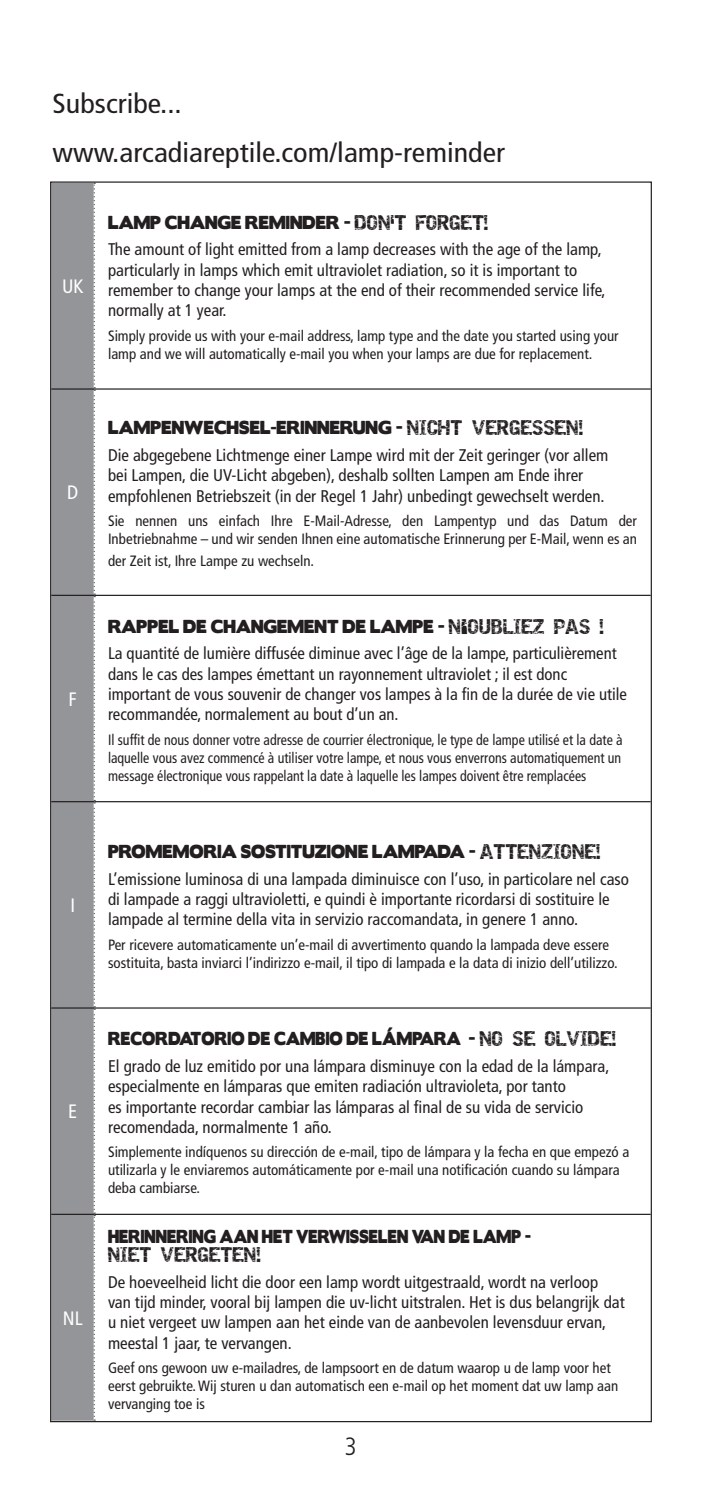
<style>
.page{position:relative;width:702px;height:1489px;background:#fff}
.page>*{position:absolute;margin:0;border:0;box-sizing:border-box;transform-origin:0 0}
.t1{font:condensed 27.5px "Frutiger";color:#231f20;scale:1.09 1}
.t2{font:300 condensed 25px "Frutiger";color:#231f20}
.t3{font:condensed 19.5px "Frutiger";color:#fff}
.t4{font:condensed 17px/20.2px "Frutiger";color:#231f20}
.t5{font:16.75px "Boris Black Bloxx";letter-spacing:.005em;color:#231f20;scale:.86 1}
.t6{font:16.75px "Boris Black Bloxx";letter-spacing:.005em;color:#231f20;scale:.8 1}
.t7{font:16.75px "Boris Black Bloxx";letter-spacing:.005em;color:#231f20;scale:.77 1}
.t8{font:condensed 15px/18px "Frutiger";color:#231f20}
.t9{font:condensed 15px/18px "Frutiger";color:#231f20;text-align:justify;scale:.93 1}
.t10{font:15px "Destroy";color:#231f20;scale:.9 1}
.s1{font-size:18.75px}
.s2{font-family:"Destroy";font-size:15px}
</style>
<div class="page">
<div style="left:52px;top:183px;width:42px;height:1236px;background:#939598"></div>
<svg style="left:94px;top:183px;width:1px;height:1234px"></svg>
<hr style="left:51px;top:388px;width:43px;height:1px;background:#231f20">
<hr style="left:94px;top:388px;width:556px;height:1px;background:#231f20">
<hr style="left:51px;top:594px;width:43px;height:2px;background:#231f20">
<hr style="left:94px;top:594px;width:556px;height:2px;background:#231f20">
<hr style="left:51px;top:801px;width:43px;height:1px;background:#231f20">
<hr style="left:94px;top:801px;width:556px;height:1px;background:#231f20">
<hr style="left:51px;top:1007px;width:43px;height:1px;background:#231f20">
<hr style="left:94px;top:1007px;width:556px;height:1px;background:#231f20">
<hr style="left:51px;top:1213px;width:43px;height:1px;background:#231f20">
<hr style="left:94px;top:1213px;width:556px;height:1px;background:#231f20">
<h1 class="t1" style="left:53px;top:88px;width:120px">Subscribe...</h1>
<h1 class="t1" style="left:53px;top:136px;width:416px">www.arcadiareptile.com/lamp-reminder</h1>
<p class="t3" style="left:62px;top:275px;width:23px">UK</p>
<p class="t3" style="left:67px;top:481px;width:13px">D</p>
<p class="t3" style="left:69px;top:687px;width:10px">F</p>
<p class="t3" style="left:70px;top:894px;width:6px">I</p>
<p class="t3" style="left:68px;top:1100px;width:10px">E</p>
<p class="t3" style="left:63px;top:1306px;width:21px">NL</p>
<p class="t5" style="left:108px;top:209px;width:444px">LAMP CHANGE REMINDER <span class="s1">-</span> <span class="s2">DON</span><sup>'</sup><span class="s2">T FORGET!</span></p>
<p class="t4" style="left:108px;top:239px;width:499px">The amount of light emitted from a lamp decreases with the age of the lamp, particularly in lamps which emit ultraviolet radiation, so it is important to remember to change your lamps at the end of their recommended service life, normally at 1 year.</p>
<p class="t8" style="left:108px;top:327px;width:512px">Simply provide us with your e-mail address, lamp type and the date you started using your lamp and we will automatically e-mail you when your lamps are due for replacement.</p>
<p class="t5" style="left:108px;top:415px;width:554px">LAMPENWECHSEL-ERINNERUNG <span class="s1">-</span> <span class="s2">NICHT VERGESSEN!</span></p>
<p class="t4" style="left:108px;top:445px;width:502px">Die abgegebene Lichtmenge einer Lampe wird mit der Zeit geringer (vor allem bei Lampen, die UV-Licht abgeben), deshalb sollten Lampen am Ende ihrer empfohlenen Betriebszeit (in der Regel 1 Jahr) unbedingt gewechselt werden.</p>
<p class="t8" style="left:108px;top:512px;width:530px">Sie nennen uns einfach Ihre E-Mail-Adresse, den Lampentyp und das Datum der<br>Inbetriebnahme – und wir senden Ihnen eine automatische Erinnerung per E-Mail, wenn es an</p>
<p class="t8" style="left:108px;top:552px;width:208px">der Zeit ist, Ihre Lampe zu wechseln.</p>
<p class="t5" style="left:108px;top:613px;width:578px">RAPPEL DE CHANGEMENT DE LAMPE <span class="s1">-</span> <span class="s2">N'OUBLIEZ PAS !</span></p>
<p class="t4" style="left:108px;top:643px;width:520px">La quantité de lumière diffusée diminue avec l’âge de la lampe, particulièrement dans le cas des lampes émettant un rayonnement ultraviolet ; il est donc important de vous souvenir de changer vos lampes à la fin de la durée de vie utile recommandée, normalement au bout d’un an.</p>
<p class="t9" style="left:108px;top:730px;width:554px">Il suffit de nous donner votre adresse de courrier électronique, le type de lampe utilisé et la date à laquelle vous avez commencé à utiliser votre lampe, et nous vous enverrons automatiquement un message électronique vous rappelant la date à laquelle les lampes doivent être remplacées</p>
<p class="t5" style="left:108px;top:838px;width:574px">PROMEMORIA SOSTITUZIONE LAMPADA <span class="s1">-</span> <span class="s2">ATTENZIONE!</span></p>
<p class="t4" style="left:108px;top:868px;width:522px">L’emissione luminosa di una lampada diminuisce con l’uso, in particolare nel caso di lampade a raggi ultravioletti, e quindi è importante ricordarsi di sostituire le lampade al termine della vita in servizio raccomandata, in genere 1 anno.</p>
<p class="t8" style="left:108px;top:935px;width:511px">Per ricevere automaticamente un’e-mail di avvertimento quando la lampada deve essere sostituita, basta inviarci l’indirizzo e-mail, il tipo di lampada e la data di inizio dell’utilizzo.</p>
<p class="t6" style="left:108px;top:1025px;width:637px">RECORDATORIO DE CAMBIO DE LÁMPARA <span class="s1">-</span> <span class="s2">NO SE OLVIDE!</span></p>
<p class="t4" style="left:108px;top:1056px;width:503px">El grado de luz emitido por una lámpara disminuye con la edad de la lámpara, especialmente en lámparas que emiten radiación ultravioleta, por tanto<br>es importante recordar cambiar las lámparas al final de su vida de servicio recomendada, normalmente 1 año.</p>
<p class="t8" style="left:108px;top:1143px;width:522px">Simplemente indíquenos su dirección de e-mail, tipo de lámpara y la fecha en que empezó a utilizarla y le enviaremos automáticamente por e-mail una notificación cuando su lámpara deba cambiarse.</p>
<p class="t7" style="left:108px;top:1223px;width:551px">HERINNERING AAN HET VERWISSELEN VAN DE LAMP <span class="s1">-</span></p>
<p class="t10" style="left:108px;top:1244px;width:172px">NIET VERGETEN!</p>
<p class="t4" style="left:108px;top:1271px;width:518px">De hoeveelheid licht die door een lamp wordt uitgestraald, wordt na verloop van tijd minder, vooral bij lampen die uv-licht uitstralen. Het is dus belangrijk dat u niet vergeet uw lampen aan het einde van de aanbevolen levensduur ervan, meestal 1 jaar, te vervangen.</p>
<p class="t8" style="left:108px;top:1358px;width:511px">Geef ons gewoon uw e-mailadres, de lampsoort en de datum waarop u de lamp voor het eerst gebruikte. Wij sturen u dan automatisch een e-mail op het moment dat uw lamp aan vervanging toe is</p>
<h2 class="t2" style="left:345px;top:1432px;width:14px">3</h2>
</div>
